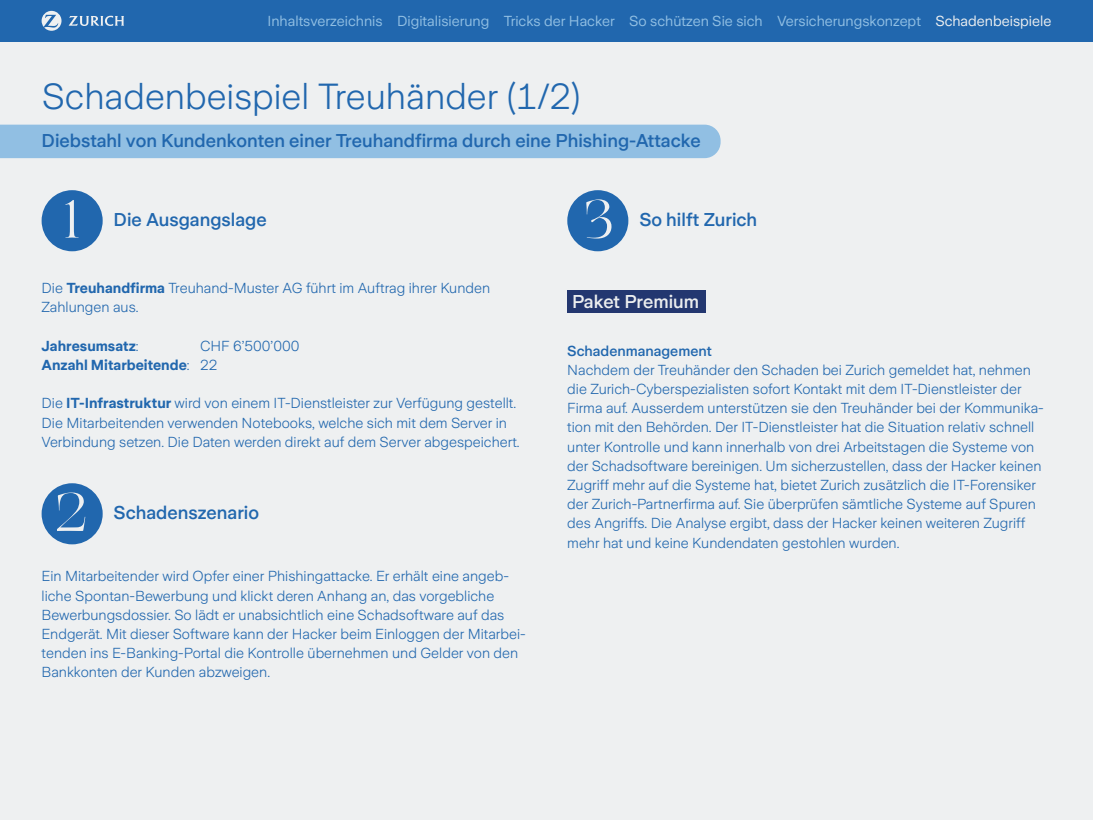
<style>
.page{position:relative;width:1093px;height:820px;background:#fff}
.page>*{position:absolute;margin:0;border:0;box-sizing:border-box;transform-origin:0 0}
.t1{font:54px "Ogg";color:#eef0f1}
.t2{font:300 36px "Zurich Sans";color:#2167ae}
.t3{font:500 18.4px "Zurich Sans";color:#2167ae}
.t4{font:500 18.4px "Zurich Sans";color:#eceeef}
.t5{font:300 14.4px/19.2px "Zurich Sans";color:#2167ae}
.t6{font:14.4px "Zurich Sans";color:#91bfe3}
.t7{font:700 14.4px/19.2px "Zurich Sans";color:#2167ae}
.t8{font:500 14.4px "Zurich Sans";color:#2167ae}
.s1{color:#eef0f1}
.s2{font-weight:700}
.s3{font-weight:300}
</style>
<div class="page">
<div style="left:0;top:0;width:1093px;height:819px;background:#eef0f1"></div>
<div style="left:0;top:0;width:1093px;height:42px;background:#2167ae"></div>
<div style="left:567px;top:289px;width:139px;height:23px;background:#233770"></div>
<div style="left:42px;top:190px;width:61px;height:61px;background:#2167ae;border-radius:50%"></div>
<div style="left:42px;top:483px;width:61px;height:61px;background:#2167ae;border-radius:50%"></div>
<div style="left:567px;top:190px;width:61px;height:61px;background:#2167ae;border-radius:50%"></div>
<div style="left:0;top:125px;width:720px;height:33px;background:#91bfe3"></div>
<svg style="left:42px;top:11px;width:20px;height:20px"></svg>
<svg style="left:69px;top:16px;width:55px;height:10px"></svg>
<p class="t6" style="left:268px;top:13px;width:785px">Inhaltsverzeichnis Digitalisierung Tricks der Hacker So schützen Sie sich Versicherungskonzept <span class="s1">Schadenbeispiele</span></p>
<h2 class="t2" style="left:42px;top:77px;width:540px">Schadenbeispiel Treuhänder (1/2)</h2>
<p class="t3" style="left:42px;top:131px;width:661px">Diebstahl von Kundenkonten einer Treuhandfirma durch eine Phishing-Attacke</p>
<h1 class="t1" style="left:65px;top:183px;width:15px">1</h1>
<p class="t3" style="left:114px;top:209px;width:155px">Die Ausgangslage</p>
<p class="t5" style="left:42px;top:278px;width:450px">Die <span class="s2">Treuhandfirma</span> Treuhand-Muster AG führt im Auftrag ihrer Kunden<br>Zahlungen aus.</p>
<p class="t7" style="left:42px;top:336px;width:98px">Jahresumsatz<span class="s3">:</span></p>
<p class="t7" style="left:42px;top:336px;width:259px;text-indent:158px"><span class="s3">CHF 6’500’000<br></span>Anzahl Mitarbeitende<span class="s3">: 22</span></p>
<p class="t5" style="left:42px;top:394px;width:479px">Die <span class="s2">IT-Infrastruktur</span> wird von einem IT-Dienstleister zur Verfügung gestellt.<br>Die Mitarbeitenden verwenden Notebooks, welche sich mit dem Server in<br>Verbindung setzen. Die Daten werden direkt auf dem Server abgespeichert.</p>
<h1 class="t1" style="left:55px;top:476px;width:34px">2</h1>
<p class="t3" style="left:114px;top:502px;width:147px">Schadenszenario</p>
<p class="t5" style="left:42px;top:566px;width:485px">Ein Mitarbeitender wird Opfer einer Phishingattacke. Er erhält eine angeb&shy;liche Spontan-Bewerbung und klickt deren Anhang an, das vorgebliche Bewerbungsdossier. So lädt er unabsichtlich eine Schadsoftware auf das Endgerät. Mit dieser Software kann der Hacker beim Einloggen der Mitarbei&shy;tenden ins E-Banking-Portal die Kontrolle übernehmen und Gelder von den Bankkonten der Kunden abzweigen.</p>
<h1 class="t1" style="left:583px;top:183px;width:32px">3</h1>
<p class="t3" style="left:639px;top:209px;width:119px">So hilft Zurich</p>
<p class="t4" style="left:572px;top:291px;width:129px">Paket Premium</p>
<p class="t8" style="left:567px;top:342px;width:146px">Schadenmanagement</p>
<p class="t5" style="left:567px;top:360px;width:478px">Nachdem der Treuhänder den Schaden bei Zurich gemeldet hat, nehmen die Zurich-Cyberspezialisten sofort Kontakt mit dem IT-Dienstleister der Firma auf. Ausserdem unterstützen sie den Treuhänder bei der Kommunika&shy;tion mit den Behörden. Der IT-Dienstleister hat die Situation relativ schnell unter Kontrolle und kann innerhalb von drei Arbeitstagen die Systeme von der Schadsoftware bereinigen. Um sicherzustellen, dass der Hacker keinen Zugriff mehr auf die Systeme hat, bietet Zurich zusätzlich die IT-Forensiker der Zurich-Partnerfirma auf. Sie überprüfen sämtliche Systeme auf Spuren des Angriffs. Die Analyse ergibt, dass der Hacker keinen weiteren Zugriff mehr hat und keine Kundendaten gestohlen wurden.</p>
</div>
